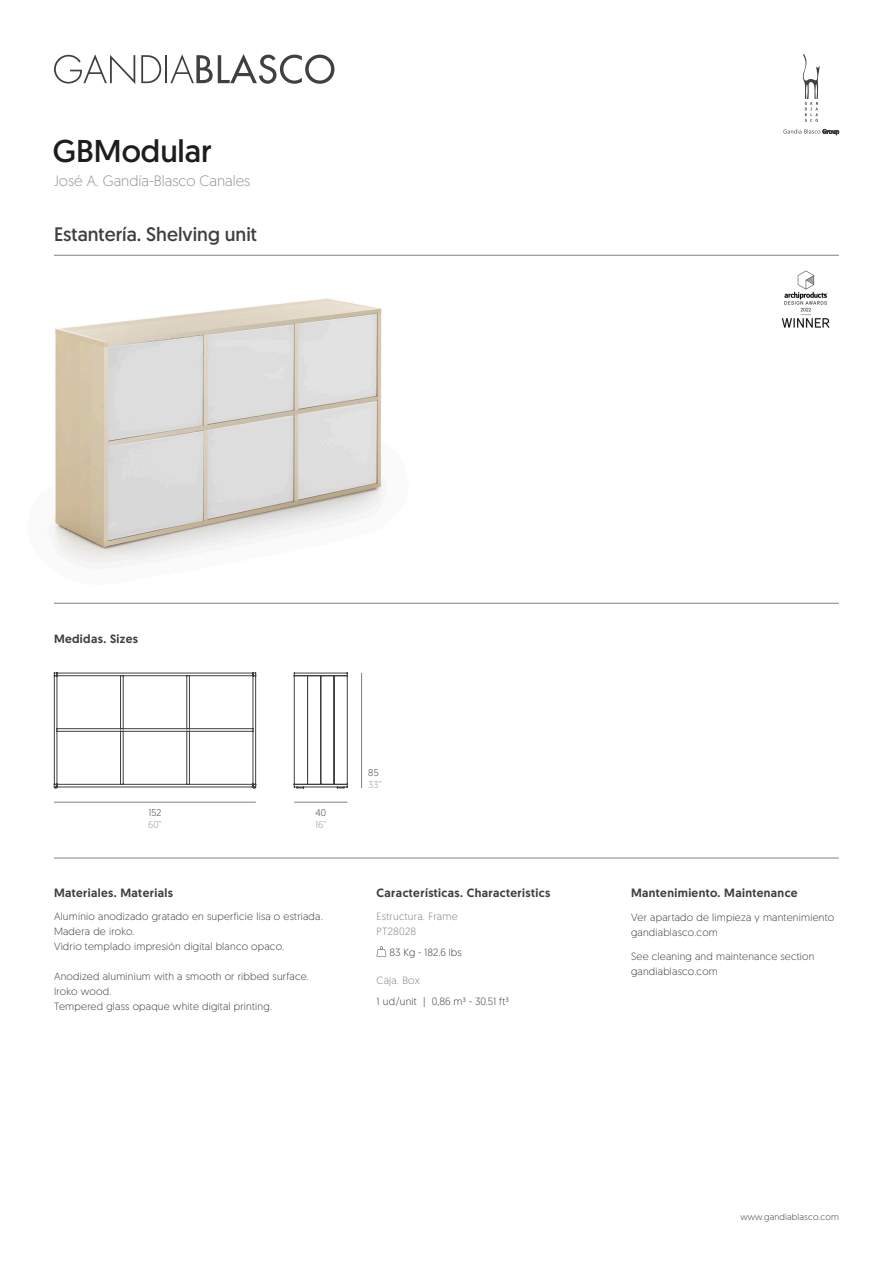
<style>
.page{position:relative;width:893px;height:1263px;background:#fff}
.page>*{position:absolute;margin:0;border:0;box-sizing:border-box;transform-origin:0 0}
.t1{font:31.5px "Geomanist";color:#1d1d1b}
.t2{font:19.5px "Geomanist";color:#404040}
.t3{font:300 15px "Geomanist";color:#959595}
.europa_ingles{font:500 12px "Geomanist";letter-spacing:.03em;color:#404040}
.tabla_titulo_negro{font:300 10.5px "Geomanist";letter-spacing:.02em;color:#404040}
.t4{font:300 10.5px "Geomanist";letter-spacing:.025em;color:#808181}
.tabla_titulo_negro-2{font:300 10.5px "Geomanist";color:#404040}
.t5{font:300 9.75px "Geomanist";color:#979797}
.t6{font:300 9.75px "Geomanist";letter-spacing:.02em;color:#404040}
.t7{font:300 9px "Geomanist";letter-spacing:.02em;color:#404040}
</style>
<div class="page">
<img style="left:781px;top:270px;width:49px;height:58px">
<svg style="left:54px;top:54px;width:81px;height:30px"></svg>
<svg style="left:141px;top:55px;width:20px;height:28px"></svg>
<hr style="left:165px;top:55px;width:2px;height:28px;background:#404040">
<svg style="left:170px;top:54px;width:164px;height:30px"></svg>
<svg style="left:802px;top:54px;width:18px;height:68px"></svg>
<svg style="left:783px;top:129px;width:56px;height:6px"></svg>
<img style="left:52px;top:298px;width:457px;height:305px">
<hr style="left:54px;top:255px;width:785px;height:1px;background:#808181">
<hr style="left:54px;top:858px;width:785px;height:1px;background:#808181">
<hr style="left:54px;top:603px;width:785px;height:1px;background:#808181">
<hr style="left:361px;top:673px;width:1px;height:115px;background:#808181">
<hr style="left:294px;top:802px;width:53px;height:1px;background:#808181">
<hr style="left:54px;top:802px;width:202px;height:1px;background:#808181">
<hr style="left:57px;top:784px;width:64px;height:1px;background:#404040">
<hr style="left:57px;top:731px;width:1px;height:53px;background:#404040">
<hr style="left:57px;top:731px;width:64px;height:1px;background:#404040">
<hr style="left:120px;top:731px;width:1px;height:53px;background:#404040">
<hr style="left:123px;top:784px;width:64px;height:1px;background:#404040">
<hr style="left:123px;top:731px;width:1px;height:53px;background:#404040">
<hr style="left:123px;top:731px;width:64px;height:1px;background:#404040">
<hr style="left:187px;top:731px;width:1px;height:53px;background:#404040">
<hr style="left:189px;top:784px;width:64px;height:1px;background:#404040">
<hr style="left:189px;top:731px;width:1px;height:53px;background:#404040">
<hr style="left:189px;top:731px;width:64px;height:1px;background:#404040">
<hr style="left:253px;top:731px;width:1px;height:53px;background:#404040">
<hr style="left:57px;top:728px;width:64px;height:1px;background:#404040">
<hr style="left:57px;top:676px;width:1px;height:53px;background:#404040">
<hr style="left:57px;top:675px;width:64px;height:1px;background:#404040">
<hr style="left:120px;top:676px;width:1px;height:53px;background:#404040">
<hr style="left:123px;top:728px;width:64px;height:1px;background:#404040">
<hr style="left:123px;top:676px;width:1px;height:53px;background:#404040">
<hr style="left:123px;top:675px;width:64px;height:1px;background:#404040">
<hr style="left:187px;top:676px;width:1px;height:53px;background:#404040">
<hr style="left:189px;top:728px;width:64px;height:1px;background:#404040">
<hr style="left:189px;top:676px;width:1px;height:53px;background:#404040">
<hr style="left:189px;top:675px;width:64px;height:1px;background:#404040">
<hr style="left:253px;top:676px;width:1px;height:53px;background:#404040">
<hr style="left:54px;top:676px;width:1px;height:108px;background:#404040">
<hr style="left:255px;top:676px;width:1px;height:108px;background:#404040">
<svg style="left:54px;top:784px;width:4px;height:5px"></svg>
<hr style="left:57px;top:787px;width:196px;height:1px;background:#404040">
<svg style="left:253px;top:784px;width:4px;height:5px"></svg>
<hr style="left:57px;top:673px;width:196px;height:1px;background:#404040">
<hr style="left:320px;top:676px;width:1px;height:108px;background:#404040">
<hr style="left:294px;top:676px;width:1px;height:108px;background:#404040">
<hr style="left:307px;top:676px;width:1px;height:108px;background:#404040">
<hr style="left:334px;top:676px;width:1px;height:108px;background:#404040">
<svg style="left:294px;top:784px;width:54px;height:5px"></svg>
<svg style="left:294px;top:673px;width:54px;height:3px"></svg>
<hr style="left:347px;top:676px;width:1px;height:108px;background:#404040">
<svg style="left:377px;top:946px;width:9px;height:10px"></svg>
<p class="t1" style="left:53px;top:130px;width:160px">GBModular</p>
<p class="t3" style="left:54px;top:171px;width:198px">José A. Gandía-Blasco Canales</p>
<p class="t2" style="left:54px;top:221px;width:204px">Estantería. Shelving unit</p>
<p class="europa_ingles" style="left:54px;top:631px;width:86px">Medidas. Sizes</p>
<p class="t6" style="left:148px;top:806px;width:15px">152</p>
<p class="t5" style="left:148px;top:818px;width:15px">60”</p>
<p class="t6" style="left:315px;top:806px;width:12px">40</p>
<p class="t5" style="left:315px;top:818px;width:13px">16”</p>
<p class="t6" style="left:368px;top:767px;width:12px">85</p>
<p class="t5" style="left:368px;top:778px;width:15px">33”</p>
<p class="europa_ingles" style="left:54px;top:885px;width:120px">Materiales. Materials</p>
<p class="europa_ingles" style="left:377px;top:885px;width:175px">Características. Characteristics</p>
<p class="europa_ingles" style="left:631px;top:885px;width:168px">Mantenimiento. Maintenance</p>
<p class="tabla_titulo_negro" style="left:631px;top:910px;width:205px">Ver apartado de limpieza y mantenimiento</p>
<p class="tabla_titulo_negro" style="left:631px;top:925px;width:88px">gandiablasco.com</p>
<p class="tabla_titulo_negro" style="left:631px;top:949px;width:185px">See cleaning and maintenance section</p>
<p class="tabla_titulo_negro" style="left:631px;top:964px;width:88px">gandiablasco.com</p>
<p class="tabla_titulo_negro" style="left:54px;top:910px;width:270px">Aluminio anodizado gratado en superficie lisa o estriada.</p>
<p class="tabla_titulo_negro" style="left:54px;top:925px;width:82px">Madera de iroko.</p>
<p class="tabla_titulo_negro" style="left:54px;top:940px;width:232px">Vidrio templado impresión digital blanco opaco.</p>
<p class="tabla_titulo_negro" style="left:54px;top:970px;width:256px">Anodized aluminium with a smooth or ribbed surface.</p>
<p class="tabla_titulo_negro" style="left:54px;top:985px;width:59px">Iroko wood.</p>
<p class="tabla_titulo_negro" style="left:54px;top:1000px;width:220px">Tempered glass opaque white digital printing.</p>
<p class="t4" style="left:377px;top:910px;width:83px">Estructura. Frame</p>
<p class="t4" style="left:377px;top:925px;width:41px">PT28028</p>
<p class="tabla_titulo_negro-2" style="left:389px;top:946px;width:74px">83 Kg - 182.6 lbs</p>
<p class="t4" style="left:377px;top:974px;width:45px">Caja. Box</p>
<p class="tabla_titulo_negro" style="left:377px;top:995px;width:134px">1 ud/unit | 0,86 m³ - 30.51 ft³</p>
<p class="t7" style="left:740px;top:1211px;width:100px">www.gandiablasco.com</p>
</div>
